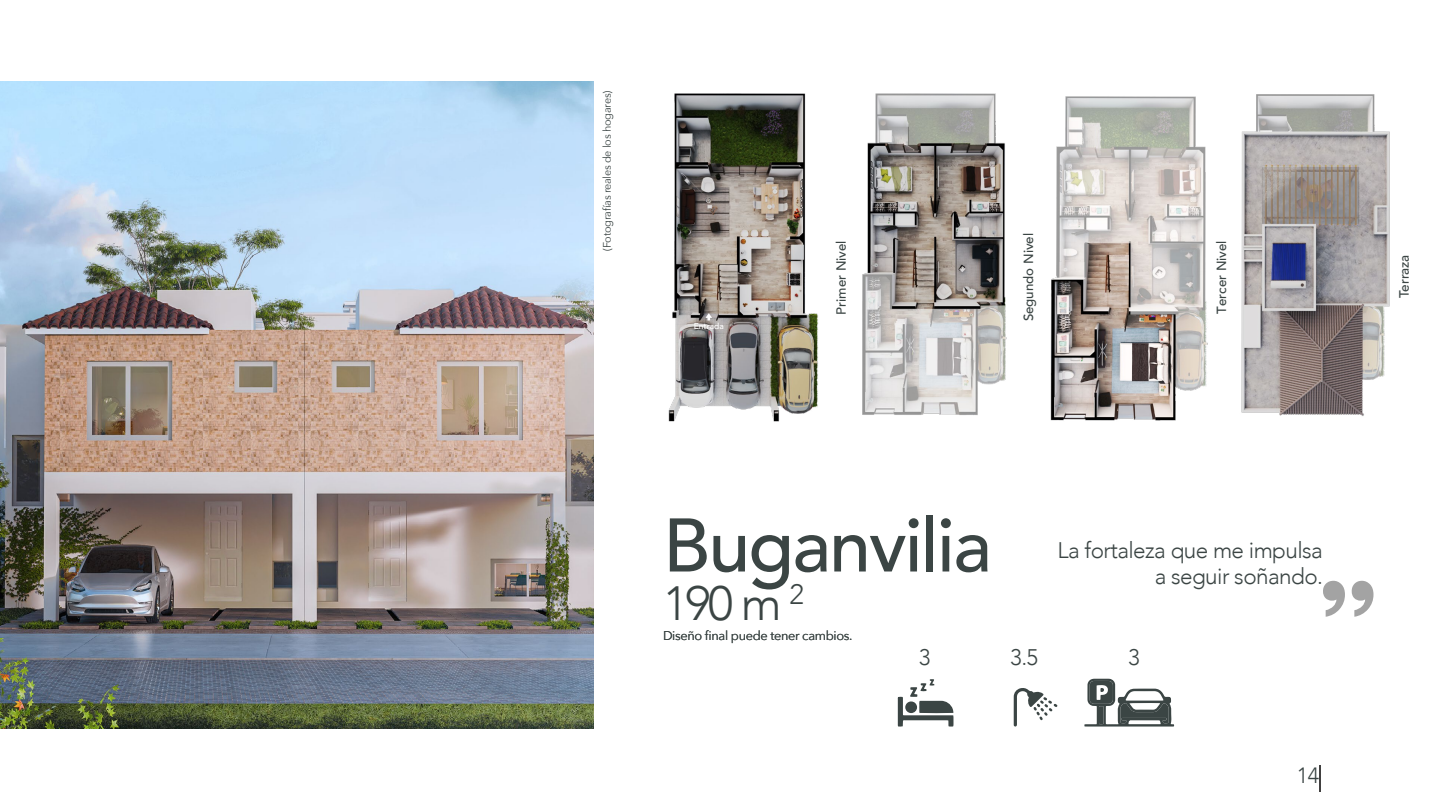
<style>
.page{position:relative;width:1440px;height:810px;background:#fff}
.page>*{position:absolute;margin:0;border:0;box-sizing:border-box;transform-origin:0 0}
.t1{font:500 75px "Avenir";letter-spacing:-.025em;color:#3b4544}
.t2{font:300 48px "Avenir";color:#3b4544}
.t3{font:300 22.5px/26.2px "Avenir";letter-spacing:-.025em;color:#3b4544;text-align:right}
.t4{font:300 22.12px "Avenir";color:#3b4544}
.t5{font:500 13.5px "Avenir";letter-spacing:-.01em;color:#3b4544}
.t6{font:500 13.27px "Avenir";color:#3b4544}
.t7{font:12.75px "Avenir Next";letter-spacing:-.025em;color:#3b4544}
.t8{font:10.88px "Avenir Next";letter-spacing:-.025em;color:#3b4544}
.t9{font:500 8.48px "Avenir";color:#fff}
</style>
<div class="page">
<svg style="left:1319px;top:765px;width:1px;height:27px"></svg>
<svg style="left:1323px;top:581px;width:51px;height:36px"></svg>
<img style="left:668px;top:93px;width:150px;height:329px">
<img style="left:862px;top:93px;width:145px;height:322px">
<img style="left:1050px;top:96px;width:158px;height:325px">
<img style="left:1241px;top:94px;width:149px;height:322px">
<svg style="left:705px;top:313px;width:7px;height:7px"></svg>
<svg style="left:898px;top:679px;width:56px;height:48px"></svg>
<svg style="left:1014px;top:688px;width:43px;height:39px"></svg>
<svg style="left:1084px;top:679px;width:90px;height:48px"></svg>
<img style="left:0;top:81px;width:594px;height:648px">
<p class="t8" style="left:598px;top:251px;width:162px;rotate:-90deg">(Fotografías reales de los hogares)</p>
<p class="t9" style="left:694px;top:318px;width:32px">Entrada</p>
<p class="t6" style="left:830px;top:315px;width:76px;rotate:-90deg">Primer Nivel</p>
<p class="t6" style="left:1017px;top:321px;width:90px;rotate:-90deg">Segundo Nivel</p>
<p class="t6" style="left:1210px;top:314px;width:75px;rotate:-90deg">Tercer Nivel</p>
<h1 class="t1" style="left:663px;top:481px;width:330px">Buganvilia</h1>
<h2 class="t2" style="left:663px;top:575px;width:142px">190 m <sup>2</sup></h2>
<p class="t7" style="left:663px;top:624px;width:191px">Diseño final puede tener cambios.</p>
<p class="t3" style="left:1058px;top:537px;width:267px">La fortaleza que me impulsa a seguir soñando.</p>
<p class="t3" style="left:919px;top:644px;width:13px">3</p>
<p class="t3" style="left:1010px;top:644px;width:30px">3.5</p>
<p class="t3" style="left:1128px;top:644px;width:13px">3</p>
<p class="t4" style="left:1297px;top:762px;width:24px">14</p>
<p class="t5" style="left:1392px;top:298px;width:45px;rotate:-90deg">Terraza</p>
</div>
